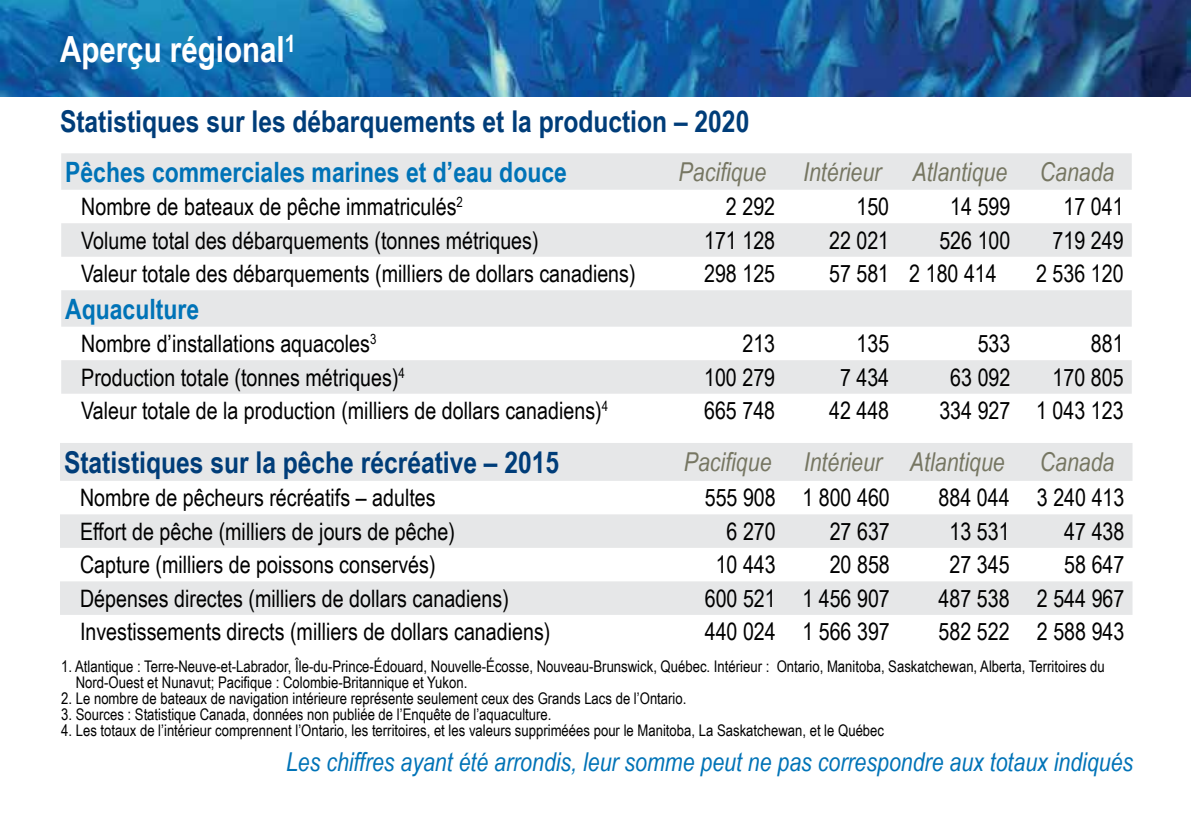
<style>
.page{position:relative;width:1191px;height:840px;background:#fff}
.page>*{position:absolute;margin:0;border:0;box-sizing:border-box;transform-origin:0 0}
.t1{font:700 36px "Arial Narrow";color:#fff}
.t2{font:700 30px "Arial Narrow";color:#003d79}
.t3{font:700 28px "Arial Narrow";color:#0073b7}
.t4{font:italic 26px "Arial Narrow";color:#0073b7}
.t5{font:italic 26px "Arial Narrow";color:#767662}
.t6{font:24px "Arial Narrow";color:#000}
.t7{font:16px/16px "Arial Narrow";color:#000}
</style>
<div class="page">
<img style="left:0;top:0;width:1191px;height:96px">
<svg style="left:61px;top:153px;width:1070px;height:240px;fill:#e6e7e8"></svg>
<svg style="left:60px;top:443px;width:1072px;height:171px;fill:#e6e7e8"></svg>
<h1 class="t1" style="left:60px;top:22px;width:237px">Aperçu régional<sup>1</sup></h1>
<p class="t2" style="left:60px;top:99px;width:691px">Statistiques sur les débarquements et la production – 2020</p>
<p class="t3" style="left:65px;top:150px;width:503px">Pêches commerciales marines et d’eau douce</p>
<p class="t5" style="left:678px;top:154px;width:89px">Pacifique</p>
<p class="t5" style="left:803px;top:154px;width:313px">Intérieur Atlantique Canada</p>
<p class="t6" style="left:81px;top:189px;width:383px">Nombre de bateaux de pêche immatriculés<sup>2</sup></p>
<p class="t6" style="left:726px;top:189px;width:51px">2 292</p>
<p class="t6" style="left:856px;top:189px;width:34px">150</p>
<p class="t6" style="left:950px;top:189px;width:62px">14 599</p>
<p class="t6" style="left:1063px;top:189px;width:62px">17 041</p>
<p class="t6" style="left:81px;top:222px;width:459px">Volume total des débarquements (tonnes métriques)</p>
<p class="t6" style="left:704px;top:222px;width:73px">171 128</p>
<p class="t6" style="left:829px;top:222px;width:62px">22 021</p>
<p class="t6" style="left:939px;top:222px;width:73px">526 100</p>
<p class="t6" style="left:1052px;top:222px;width:73px">719 249</p>
<p class="t6" style="left:81px;top:256px;width:556px">Valeur totale des débarquements (milliers de dollars canadiens)</p>
<p class="t6" style="left:704px;top:256px;width:73px">298 125</p>
<p class="t6" style="left:829px;top:256px;width:169px">57 581 2 180 414</p>
<p class="t6" style="left:1036px;top:256px;width:89px">2 536 120</p>
<p class="t3" style="left:65px;top:287px;width:135px">Aquaculture</p>
<p class="t6" style="left:81px;top:326px;width:297px">Nombre d’installations aquacoles<sup>3</sup></p>
<p class="t6" style="left:742px;top:326px;width:34px">213</p>
<p class="t6" style="left:856px;top:326px;width:34px">135</p>
<p class="t6" style="left:977px;top:326px;width:34px">533</p>
<p class="t6" style="left:1091px;top:326px;width:34px">881</p>
<p class="t6" style="left:81px;top:359px;width:325px">Production totale (tonnes métriques)<sup>4</sup></p>
<p class="t6" style="left:704px;top:359px;width:73px">100 279</p>
<p class="t6" style="left:840px;top:359px;width:51px">7 434</p>
<p class="t6" style="left:950px;top:359px;width:62px">63 092</p>
<p class="t6" style="left:1052px;top:359px;width:73px">170 805</p>
<p class="t6" style="left:81px;top:393px;width:528px">Valeur totale de la production (milliers de dollars canadiens)<sup>4</sup></p>
<p class="t6" style="left:704px;top:393px;width:73px">665 748</p>
<p class="t6" style="left:829px;top:393px;width:62px">42 448</p>
<p class="t6" style="left:939px;top:393px;width:186px">334 927 1 043 123</p>
<p class="t2" style="left:64px;top:439px;width:497px">Statistiques sur la pêche récréative – 2015</p>
<p class="t5" style="left:684px;top:444px;width:322px">Pacifique Intérieur Atlantique</p>
<p class="t5" style="left:1039px;top:444px;width:76px">Canada</p>
<p class="t6" style="left:80px;top:480px;width:357px">Nombre de pêcheurs récréatifs – adultes</p>
<p class="t6" style="left:704px;top:480px;width:187px">555 908 1 800 460</p>
<p class="t6" style="left:938px;top:480px;width:187px">884 044 3 240 413</p>
<p class="t6" style="left:80px;top:513px;width:376px">Effort de pêche (milliers de jours de pêche)</p>
<p class="t6" style="left:726px;top:513px;width:51px">6 270</p>
<p class="t6" style="left:829px;top:513px;width:62px">27 637</p>
<p class="t6" style="left:949px;top:513px;width:62px">13 531</p>
<p class="t6" style="left:1064px;top:513px;width:62px">47 438</p>
<p class="t6" style="left:80px;top:547px;width:357px">Capture (milliers de poissons conservés)</p>
<p class="t6" style="left:715px;top:547px;width:62px">10 443</p>
<p class="t6" style="left:829px;top:547px;width:62px">20 858</p>
<p class="t6" style="left:949px;top:547px;width:62px">27 345</p>
<p class="t6" style="left:1064px;top:547px;width:62px">58 647</p>
<p class="t6" style="left:80px;top:580px;width:430px">Dépenses directes (milliers de dollars canadiens)</p>
<p class="t6" style="left:704px;top:580px;width:187px">600 521 1 456 907</p>
<p class="t6" style="left:938px;top:580px;width:187px">487 538 2 544 967</p>
<p class="t6" style="left:80px;top:614px;width:472px">Investissements directs (milliers de dollars canadiens)</p>
<p class="t6" style="left:704px;top:614px;width:187px">440 024 1 566 397</p>
<p class="t6" style="left:938px;top:614px;width:187px">582 522 2 588 943</p>
<p class="t7" style="left:76px;top:657px;width:1030px;text-indent:-15px">1. Atlantique : Terre-Neuve-et-Labrador, Île-du-Prince-Édouard, Nouvelle-Écosse, Nouveau-Brunswick, Québec. Intérieur : Ontario, Manitoba, Saskatchewan, Alberta, Territoires du<br>Nord-Ouest et Nunavut; Pacifique : Colombie-Britannique et Yukon.</p>
<p class="t7" style="left:61px;top:689px;width:627px">2. Le nombre de bateaux de navigation intérieure représente seulement ceux des Grands Lacs de l’Ontario.</p>
<p class="t7" style="left:61px;top:705px;width:492px">3. Sources : Statistique Canada, données non publiée de l’Enquête de l’aquaculture.</p>
<p class="t7" style="left:61px;top:721px;width:824px">4. Les totaux de l’intérieur comprennent l’Ontario, les territoires, et les valeurs suppriméées pour le Manitoba, La Saskatchewan, et le Québec</p>
<p class="t4" style="left:286px;top:743px;width:848px">Les chiffres ayant été arrondis, leur somme peut ne pas correspondre aux totaux indiqués</p>
</div>
